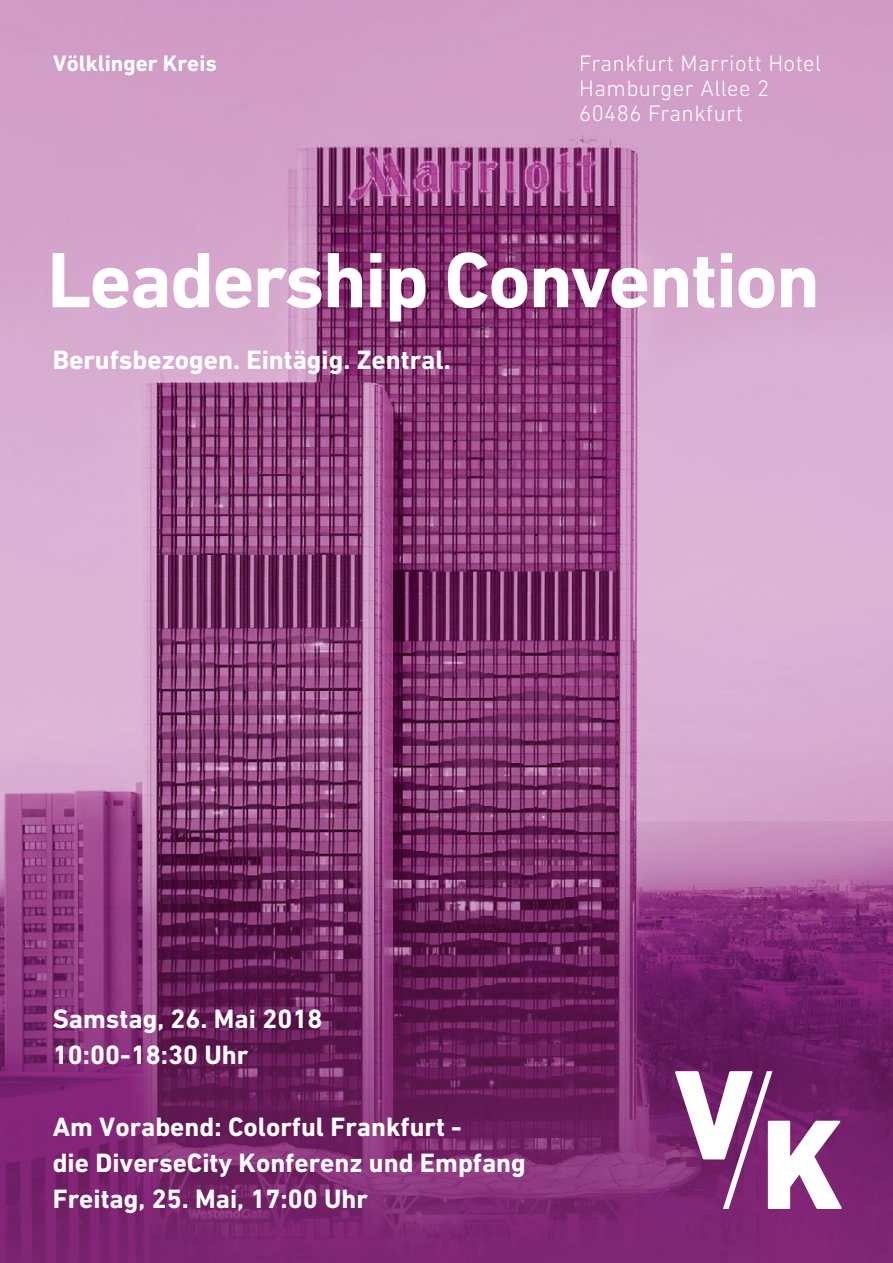
<style>
.page{position:relative;width:893px;height:1263px;background:#fff}
.page>*{position:absolute;margin:0;border:0;box-sizing:border-box;transform-origin:0 0}
.t1{font:700 79.5px "DIN Next LT Pro";letter-spacing:-.02em;color:#fff}
.headline{font:700 27px/36px "DIN Next LT Pro";color:#fff}
.t2{font:300 22.8px "DIN Next LT Pro";letter-spacing:.02em;color:#fff}
.headline-2{font:700 22.8px "DIN Next LT Pro";color:#fff}
</style>
<div class="page">
<img style="left:0;top:0;width:893px;height:821px">
<svg style="left:0;top:821px;width:893px;height:442px;background:#7b2c6e"></svg>
<svg style="left:675px;top:1071px;width:167px;height:138px"></svg>
<p class="headline-2" style="left:53px;top:50px;width:165px">Völklinger Kreis</p>
<p class="t2" style="left:579px;top:50px;width:244px">Frankfurt Marriott Hotel</p>
<p class="t2" style="left:579px;top:75px;width:192px">Hamburger Allee 2</p>
<p class="t2" style="left:579px;top:100px;width:165px">60486 Frankfurt</p>
<p class="t1" style="left:47px;top:234px;width:774px">Leadership Convention</p>
<p class="headline" style="left:53px;top:342px;width:399px">Berufsbezogen. Eintägig. Zentral.</p>
<p class="headline" style="left:53px;top:1001px;width:271px">Samstag, 26. Mai 2018</p>
<p class="headline" style="left:53px;top:1037px;width:197px">10:00-18:30 Uhr</p>
<p class="headline" style="left:53px;top:1109px;width:475px">Am Vorabend: Colorful Frankfurt -<br>die DiverseCity Konferenz und Empfang</p>
<p class="headline" style="left:53px;top:1181px;width:317px">Freitag, 25. Mai, 17:00 Uhr</p>
</div>
